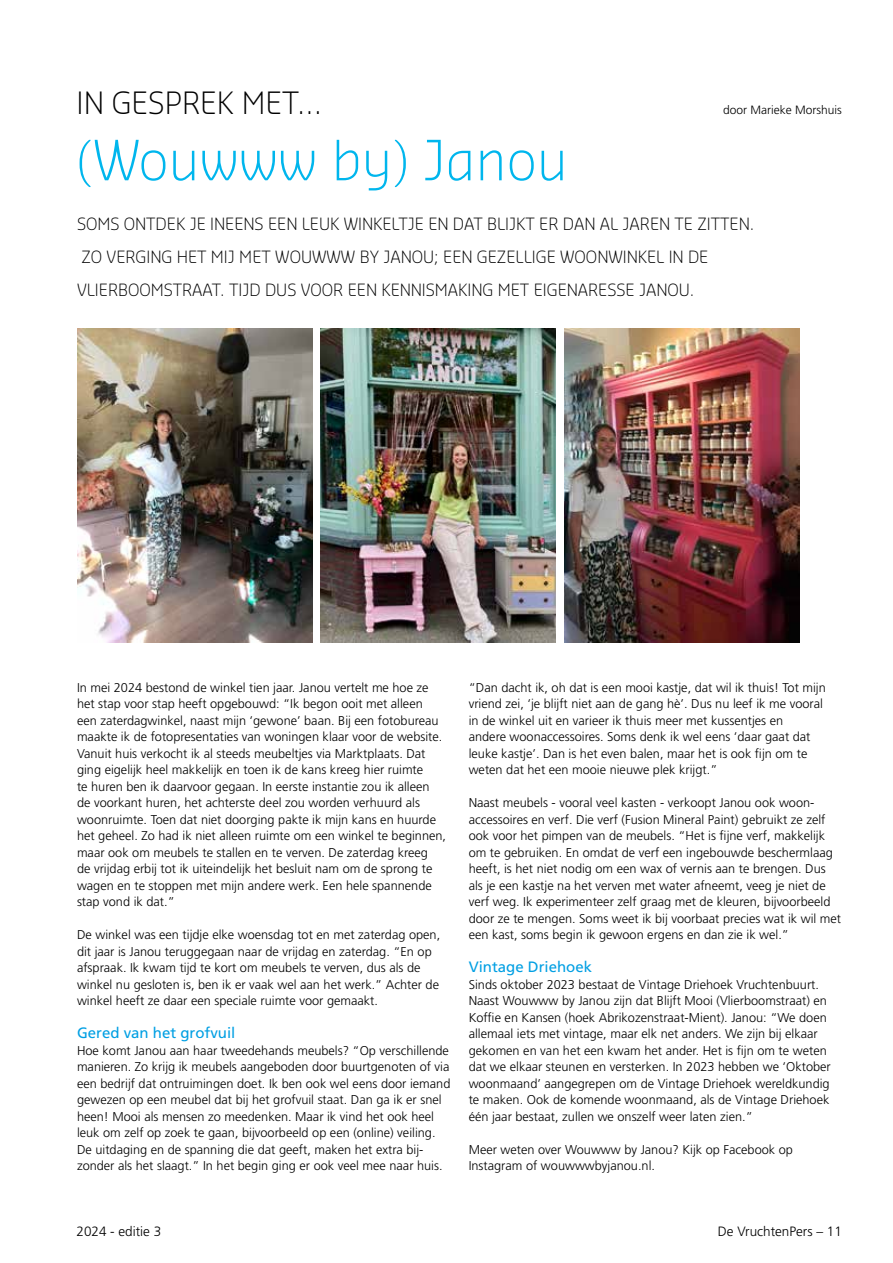
<style>
.page{position:relative;width:893px;height:1263px;background:#fff}
.page>*{position:absolute;margin:0;border:0;box-sizing:border-box;transform-origin:0 0}
.t1{font:300 54px "Sansa Std";color:#00b6ed}
.t2{font:300 30px "Sansa Std";color:#000}
.t3{font:300 16.5px/33px "Sansa Std";color:#000}
.t4{font:15px "Frutiger LT Std";color:#009fe3}
.t5{font:300 13.5px "Frutiger LT Std";color:#000}
.t6{font:300 12.75px/16.5px "Frutiger LT Std";color:#000}
.t7{font:300 12px "Frutiger LT Std";color:#000}
</style>
<div class="page">
<img style="left:77px;top:329px;width:235px;height:313px">
<img style="left:321px;top:329px;width:235px;height:313px">
<img style="left:564px;top:329px;width:235px;height:313px">
<h2 class="t2" style="left:77px;top:83px;width:247px">IN GESPREK MET…</h2>
<h1 class="t1" style="left:77px;top:125px;width:492px">(Wouwww by) Janou</h1>
<p class="t7" style="left:723px;top:103px;width:120px">door Marieke Morshuis</p>
<p class="t3" style="left:77px;top:206px;width:679px">SOMS ONTDEK JE INEENS EEN LEUK WINKELTJE EN DAT BLIJKT ER DAN AL JAREN TE ZITTEN.<br>ZO VERGING HET MIJ MET WOUWWW BY JANOU; EEN GEZELLIGE WOONWINKEL IN DE<br>VLIERBOOMSTRAAT. TIJD DUS VOOR EEN KENNISMAKING MET EIGENARESSE JANOU.</p>
<p class="t6" style="left:77px;top:679px;width:371px">In mei 2024 bestond de winkel tien jaar. Janou vertelt me hoe ze het stap voor stap heeft opgebouwd: “Ik begon ooit met alleen<br>een zaterdagwinkel, naast mijn ‘gewone’ baan. Bij een fotobureau maakte ik de fotopresentaties van woningen klaar voor de website.<br>Vanuit huis verkocht ik al steeds meubeltjes via Marktplaats. Dat ging eigelijk heel makkelijk en toen ik de kans kreeg hier ruimte<br>te huren ben ik daarvoor gegaan. In eerste instantie zou ik alleen de voorkant huren, het achterste deel zou worden verhuurd als woonruimte. Toen dat niet doorging pakte ik mijn kans en huurde het geheel. Zo had ik niet alleen ruimte om een winkel te beginnen, maar ook om meubels te stallen en te verven. De zaterdag kreeg<br>de vrijdag erbij tot ik uiteindelijk het besluit nam om de sprong te wagen en te stoppen met mijn andere werk. Een hele spannende stap vond ik dat.”</p>
<p class="t6" style="left:77px;top:927px;width:365px">De winkel was een tijdje elke woensdag tot en met zaterdag open, dit jaar is Janou teruggegaan naar de vrijdag en zaterdag. “En op afspraak. Ik kwam tijd te kort om meubels te verven, dus als de winkel nu gesloten is, ben ik er vaak wel aan het werk.” Achter de winkel heeft ze daar een speciale ruimte voor gemaakt.</p>
<p class="t4" style="left:77px;top:1024px;width:160px">Gered van het grofvuil</p>
<p class="t6" style="left:77px;top:1042px;width:375px">Hoe komt Janou aan haar tweedehands meubels? “Op verschillende manieren. Zo krijg ik meubels aangeboden door buurtgenoten of via een bedrijf dat ontruimingen doet. Ik ben ook wel eens door iemand gewezen op een meubel dat bij het grofvuil staat. Dan ga ik er snel heen! Mooi als mensen zo meedenken. Maar ik vind het ook heel leuk om zelf op zoek te gaan, bijvoorbeeld op een (online) veiling.<br>De uitdaging en de spanning die dat geeft, maken het extra bij&shy;zonder als het slaagt.” In het begin ging er ook veel mee naar huis.</p>
<p class="t6" style="left:469px;top:679px;width:359px">“Dan dacht ik, oh dat is een mooi kastje, dat wil ik thuis! Tot mijn vriend zei, ‘je blijft niet aan de gang hè’. Dus nu leef ik me vooral in de winkel uit en varieer ik thuis meer met kussentjes en<br>andere woonaccessoires. Soms denk ik wel eens ‘daar gaat dat leuke kastje’. Dan is het even balen, maar het is ook fijn om te weten dat het een mooie nieuwe plek krijgt.”</p>
<p class="t6" style="left:469px;top:795px;width:374px">Naast meubels - vooral veel kasten - verkoopt Janou ook woon&shy;accessoires en verf. Die verf (Fusion Mineral Paint) gebruikt ze zelf ook voor het pimpen van de meubels. “Het is fijne verf, makkelijk om te gebruiken. En omdat de verf een ingebouwde beschermlaag heeft, is het niet nodig om een wax of vernis aan te brengen. Dus als je een kastje na het verven met water afneemt, veeg je niet de verf weg. Ik experimenteer zelf graag met de kleuren, bijvoorbeeld door ze te mengen. Soms weet ik bij voorbaat precies wat ik wil met een kast, soms begin ik gewoon ergens en dan zie ik wel.”</p>
<p class="t4" style="left:469px;top:958px;width:125px">Vintage Driehoek</p>
<p class="t6" style="left:469px;top:976px;width:364px">Sinds oktober 2023 bestaat de Vintage Driehoek Vruchtenbuurt.<br>Naast Wouwww by Janou zijn dat Blijft Mooi (Vlierboomstraat) en Koffie en Kansen (hoek Abrikozenstraat-Mient). Janou: “We doen allemaal iets met vintage, maar elk net anders. We zijn bij elkaar gekomen en van het een kwam het ander. Het is fijn om te weten dat we elkaar steunen en versterken. In 2023 hebben we ‘Oktober woonmaand’ aangegrepen om de Vintage Driehoek wereldkundig te maken. Ook de komende woonmaand, als de Vintage Driehoek één jaar bestaat, zullen we onszelf weer laten zien.”</p>
<p class="t6" style="left:469px;top:1141px;width:326px">Meer weten over Wouwww by Janou? Kijk op Facebook op<br>Instagram of wouwwwbyjanou.nl.</p>
<p class="t5" style="left:77px;top:1224px;width:86px">2024 - editie 3</p>
<p class="t5" style="left:718px;top:1224px;width:126px">De VruchtenPers – 11</p>
</div>
